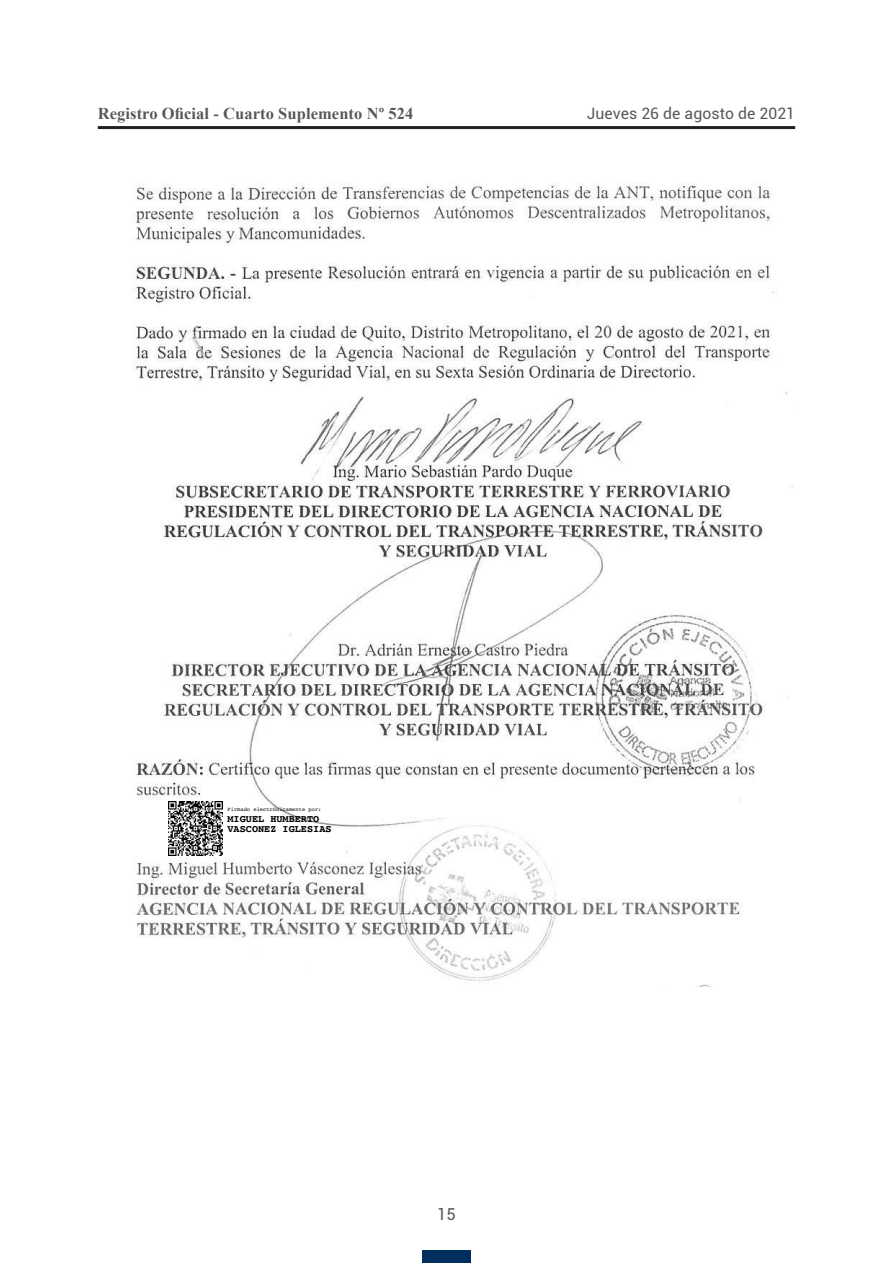
<style>
.page{position:relative;width:893px;height:1263px;background:#fff}
.page>*{position:absolute;margin:0;border:0;box-sizing:border-box;transform-origin:0 0}
.t1{font:700 16.5px "Times New Roman";letter-spacing:.005em;color:#57585a}
.t2{font:16.5px "Roboto";color:#57585a}
.t3{font:15.75px "Roboto";letter-spacing:.005em;color:#57585a}
.t4{font:700 10.2px/10.2px "Courier";color:#000}
.t5{font:5.4px "Courier";color:#000}
</style>
<div class="page">
<hr style="left:98px;top:126px;width:697px;height:3px;background:#231f20">
<div style="left:422px;top:1250px;width:49px;height:13px;background:#002e5e"></div>
<img style="left:135px;top:183px;width:658px;height:803px">
<img style="left:168px;top:801px;width:54px;height:54px">
<p class="t1" style="left:98px;top:102px;width:317px">Registro Oficial - Cuarto Suplemento Nº 524</p>
<p class="t3" style="left:587px;top:102px;width:210px">Jueves 26 de agosto de 2021</p>
<p class="t5" style="left:228px;top:805px;width:95px">Firmado electrónicamente por:</p>
<p class="t4" style="left:228px;top:813px;width:106px">MIGUEL HUMBERTO<br>VASCONEZ IGLESIAS</p>
<p class="t2" style="left:437px;top:1203px;width:20px">15</p>
</div>
